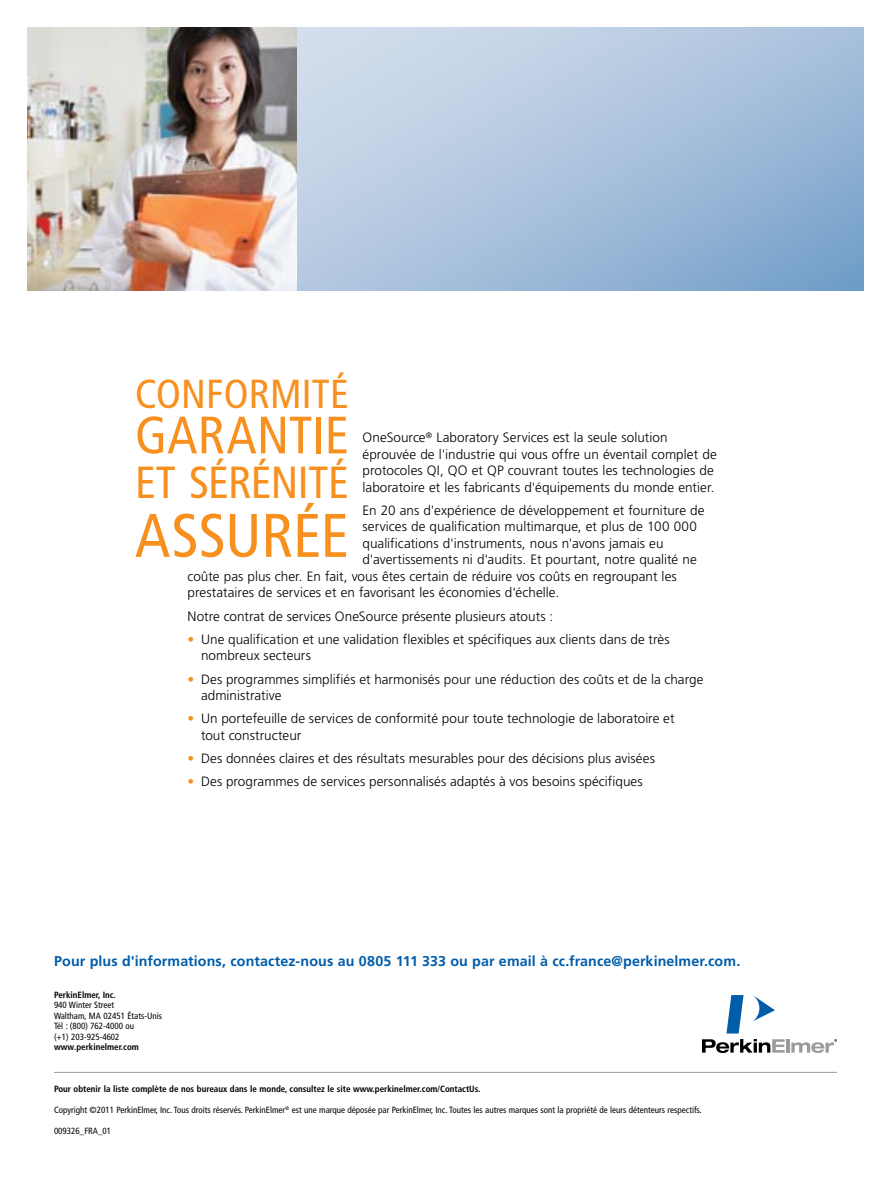
<style>
.page{position:relative;width:891px;height:1188px;background:#fff}
.page>*{position:absolute;margin:0;border:0;box-sizing:border-box;transform-origin:0 0}
.t1{font:condensed 61.5px "Frutiger LT Pro";letter-spacing:-.005em;color:#f7901e}
.t2{font:condensed 52.5px "Frutiger LT Pro";letter-spacing:.005em;color:#f7901e}
.t3{font:condensed 45px "Frutiger LT Pro";letter-spacing:-.005em;color:#f7901e}
.t4{font:condensed 40.5px "Frutiger LT Pro";letter-spacing:.01em;color:#f7901e}
.t5{font:700 14.25px "Frutiger LT";letter-spacing:.005em;color:#005daa}
.t6{font:300 13.5px/16.5px "Frutiger LT Pro";letter-spacing:.005em;color:#000}
.t7{font:condensed 9px/10.5px "Frutiger LT Pro";color:#000}
.t8{font:700 condensed 9px "Frutiger LT Com";color:#000}
.t9{font:700 condensed 9px "Frutiger LT Pro";color:#000}
.s1{color:#f7901e}
</style>
<div class="page">
<svg style="left:297px;top:27px;width:567px;height:263px"></svg>
<hr style="left:54px;top:1072px;width:783px;height:1px;background:#999b9e">
<hr style="left:786px;top:1039px;width:4px;height:14px;background:#999b9e">
<svg style="left:791px;top:1039px;width:46px;height:14px"></svg>
<svg style="left:702px;top:995px;width:83px;height:58px"></svg>
<img style="left:27px;top:27px;width:270px;height:263px">
<h3 class="t4" style="left:135px;top:371px;width:210px">Conformité</h3>
<h2 class="t2" style="left:135px;top:405px;width:215px">garantie</h2>
<h3 class="t3" style="left:135px;top:457px;width:210px">et Sérénité</h3>
<h1 class="t1" style="left:135px;top:500px;width:216px">assurée</h1>
<p class="t6" style="left:363px;top:429px;width:356px">OneSource<sup>®</sup> Laboratory Services est la seule solution éprouvée de l'industrie qui vous offre un éventail complet de protocoles QI, QO et QP couvrant toutes les technologies de laboratoire et les fabricants d'équipements du monde entier.</p>
<p class="t6" style="left:363px;top:502px;width:344px">En 20 ans d'expérience de développement et fourniture de</p>
<p class="t6" style="left:363px;top:519px;width:336px">services de qualification multimarque, et plus de 100 000</p>
<p class="t6" style="left:363px;top:535px;width:302px">qualifications d'instruments, nous n'avons jamais eu</p>
<p class="t6" style="left:363px;top:552px;width:336px">d'avertissements ni d'audits. Et pourtant, notre qualité ne</p>
<p class="t6" style="left:188px;top:568px;width:491px">coûte pas plus cher. En fait, vous êtes certain de réduire vos coûts en regroupant les</p>
<p class="t6" style="left:188px;top:585px;width:373px">prestataires de services et en favorisant les économies d'échelle.</p>
<p class="t6" style="left:188px;top:608px;width:367px">Notre contrat de services OneSource présente plusieurs atouts :</p>
<p class="t6" style="left:201px;top:631px;width:470px;text-indent:-14px"><span class="s1">•</span> Une qualification et une validation flexibles et spécifiques aux clients dans de très nombreux secteurs</p>
<p class="t6" style="left:201px;top:671px;width:504px;text-indent:-14px"><span class="s1">•</span> Des programmes simplifiés et harmonisés pour une réduction des coûts et de la charge administrative</p>
<p class="t6" style="left:201px;top:711px;width:475px;text-indent:-14px"><span class="s1">•</span> Un portefeuille de services de conformité pour toute technologie de laboratoire et tout constructeur</p>
<p class="t6" style="left:188px;top:750px;width:469px"><span class="s1">•</span> Des données claires et des résultats mesurables pour des décisions plus avisées</p>
<p class="t6" style="left:188px;top:774px;width:457px"><span class="s1">•</span> Des programmes de services personnalisés adaptés à vos besoins spécifiques</p>
<p class="t5" style="left:54px;top:953px;width:688px">Pour plus d'informations, contactez-nous au 0805 111 333 ou par email à cc.france@perkinelmer.com.</p>
<p class="t9" style="left:54px;top:989px;width:63px">PerkinElmer, Inc.</p>
<p class="t7" style="left:54px;top:1000px;width:110px">940 Winter Street<br>Waltham, MA 02451 États-Unis<br>Tél : (800) 762-4000 ou<br>(+1) 203-925-4602</p>
<p class="t9" style="left:54px;top:1042px;width:86px">www.perkinelmer.com</p>
<p class="t8" style="left:54px;top:1083px;width:428px">Pour obtenir la liste complète de nos bureaux dans le monde, consultez le site www.perkinelmer.com/ContactUs.</p>
<p class="t7" style="left:54px;top:1105px;width:649px">Copyright ©2011 PerkinElmer, Inc. Tous droits réservés. PerkinElmer<sup>®</sup> est une marque déposée par PerkinElmer, Inc. Toutes les autres marques sont la propriété de leurs détenteurs respectifs.</p>
<p class="t7" style="left:54px;top:1126px;width:59px">009326_FRA_01</p>
</div>
